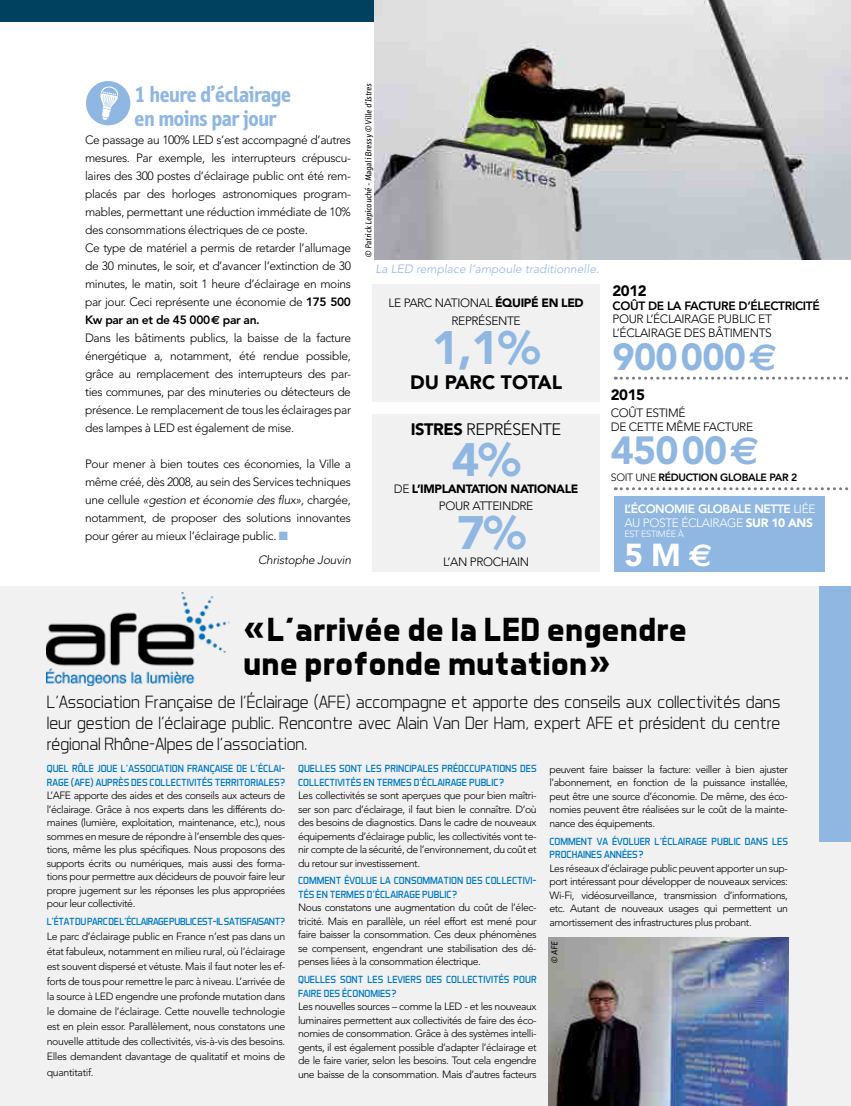
<style>
.page{position:relative;width:851px;height:1106px;background:#fff}
.page>*{position:absolute;margin:0;border:0;box-sizing:border-box;transform-origin:0 0}
.t1{font:900 46.5px "Avenir";color:#8fb7e1}
.t2{font:900 39px "Avenir";letter-spacing:-.02em;color:#8fb7e1}
.t3{font:900 37.5px "Avenir";letter-spacing:-.02em;color:#8fb7e1}
.t4{font:700 33.9px/34.5px "Aero Matics";color:#000}
.t5{font:900 31.5px "Avenir";color:#fff}
.t6{font:700 22.5px/24px "Info";letter-spacing:-.015em;color:#8fb7e1}
.t7{font:900 19.35px "Avenir";color:#000}
.t8{font:300 18px/21px "Aero Matics";color:#000;text-align:justify}
.t9{font:900 16.5px "Avenir";letter-spacing:-.03em;color:#000}
.t10{font:300 16.5px "Avenir";color:#000}
.t11{font:900 15px "Avenir";letter-spacing:-.03em;color:#000}
.t12{font:300 12px/18px "Avenir";letter-spacing:-.03em;color:#000}
.t13{font:italic 300 12px "Avenir";color:#8fb7e1}
.t14{font:800 12px/13.5px "Avenir";letter-spacing:-.03em;color:#fff}
.t15{font:800 12px "Avenir";letter-spacing:-.03em;color:#000}
.t16{font:900 12px "Avenir";letter-spacing:-.03em;color:#000}
.t17{font:italic 300 12px "Avenir";letter-spacing:-.02em;color:#000}
.t18{font:900 12px "Avenir";letter-spacing:-.03em;color:#fff}
.t19{font:300 10.5px/13.5px "Avenir";letter-spacing:-.04em;color:#000;text-align:justify}
.t20{font:10.5px/13.5px "Aero Matics";color:#0079c2}
.t21{font:10.5px "Aero Matics";letter-spacing:-.035em;color:#0079c2}
.t22{font:800 10.5px "Avenir";letter-spacing:-.03em;color:#000}
.t23{font:9px "Info";color:#000}
.t24{font:300 9px "Avenir";letter-spacing:-.03em;color:#fff}
.s1{font-weight:800}
.s2{font-family:"Euro Sans";font-weight:700}
.s3{font-style:italic}
.s4{color:#8fb7e1}
.s5{font-weight:900}
.s6{font-weight:300}
</style>
<div class="page">
<div style="left:372px;top:284px;width:228px;height:117px;background:#f1f1f2"></div>
<div style="left:372px;top:414px;width:228px;height:157px;background:#f1f1f2"></div>
<div style="left:614px;top:496px;width:210px;height:75px;background:#8fb7e1"></div>
<div style="left:0;top:0;width:850px;height:21px;background:#00415f"></div>
<img style="left:374px;top:0;width:476px;height:259px">
<div style="left:0;top:586px;width:850px;height:520px;background:#f1f1f2"></div>
<div style="left:819px;top:586px;width:31px;height:255px;background:#8fb7e1"></div>
<svg style="left:615px;top:377px;width:234px;height:3px"></svg>
<svg style="left:615px;top:487px;width:234px;height:3px"></svg>
<div style="left:86px;top:81px;width:44px;height:44px;background:#8fb7e1;border-radius:50%"></div>
<svg style="left:100px;top:86px;width:18px;height:34px"></svg>
<img style="left:46px;top:592px;width:184px;height:93px">
<img style="left:549px;top:938px;width:239px;height:168px">
<h3 class="t6" style="left:135px;top:83px;width:158px">1 heure d’éclairage en moins par jour</h3>
<p class="t12" style="left:85px;top:131px;width:267px">Ce passage au 100% LED s’est accompagné d’autres mesures. Par exemple, les interrupteurs crépuscu&shy;laires des 300 postes d’éclairage public ont été rem&shy;placés par des horloges astronomiques program&shy;mables, permettant une réduction immédiate de 10% des consommations électriques de ce poste.<br>Ce type de matériel a permis de retarder l’allumage de 30 minutes, le soir, et d’avancer l’extinction de 30 minutes, le matin, soit 1 heure d’éclairage en moins par jour. Ceci représente une économie de <span class="s1">175 500<br>KW PAR AN ET DE 45 000</span><span class="s2">€</span> <span class="s1">PAR AN.<br></span>Dans les bâtiments publics, la baisse de la facture énergétique a, notamment, été rendue possible, grâce au remplacement des interrupteurs des par&shy;ties communes, par des minuteries ou détecteurs de présence. Le remplacement de tous les éclairages par des lampes à LED est également de mise.</p>
<p class="t12" style="left:85px;top:455px;width:267px;text-align:justify">Pour mener à bien toutes ces économies, la Ville a même créé, dès 2008, au sein des Services techniques une cellule <span class="s3">«gestion et économie des flux»,</span> chargée, notamment, de proposer des solutions innovantes pour gérer au mieux l’éclairage public. <span class="s4">■</span></p>
<p class="t17" style="left:258px;top:552px;width:94px">Christophe Jouvin</p>
<p class="t23" style="left:363px;top:258px;width:177px;rotate:-90deg">© Patrick Lepicouché - Magali Bressy ©Ville d'Istres</p>
<p class="t13" style="left:375px;top:262px;width:225px">La LED remplace l’ampoule traditionnelle.</p>
<p class="t12" style="left:388px;top:294px;width:23px">Le parc</p>
<p class="t12" style="left:451px;top:295px;width:118px;line-height:17.2px;text-indent:-17px">natio nal <span class="s5">ÉQUIPÉ EN LED </span>repré</p>
<p class="t12" style="left:485px;top:311px;width:35px">sente</p>
<h1 class="t1" style="left:432px;top:319px;width:110px">1,1%</h1>
<h3 class="t7" style="left:410px;top:371px;width:153px">DU PARC TOTAL</h3>
<h3 class="t9" style="left:411px;top:419px;width:66px">ISTRES <span class="s6">repré</span></h3>
<h3 class="t10" style="left:512px;top:420px;width:48px">sente</h3>
<h1 class="t1" style="left:451px;top:431px;width:70px">4%</h1>
<p class="t12" style="left:439px;top:497px;width:81px">pour atteindre</p>
<p class="t16" style="left:394px;top:481px;width:186px"><span class="s6">de</span> L’IMPLANTATION NATIONALE</p>
<h1 class="t1" style="left:457px;top:505px;width:70px">7%</h1>
<p class="t12" style="left:517px;top:553px;width:14px">in</p>
<p class="t12" style="left:443px;top:553px;width:36px">l’an procha</p>
<h3 class="t11" style="left:612px;top:282px;width:36px">2012</h3>
<p class="t15" style="left:612px;top:298px;width:209px">COÛT DE LA FACTURE D’ÉLECTRICITÉ</p>
<p class="t12" style="left:612px;top:310px;width:49px">pour l’écla</p>
<p class="t12" style="left:681px;top:310px;width:92px">irage public et</p>
<p class="t12" style="left:612px;top:323px;width:15px">l’écla</p>
<p class="t12" style="left:648px;top:323px;width:125px">irage des bâtiments</p>
<h3 class="t3" style="left:612px;top:334px;width:166px">900000<span class="s2">€</span></h3>
<h3 class="t11" style="left:610px;top:385px;width:36px">2015</h3>
<p class="t12" style="left:610px;top:406px;width:134px;line-height:13.5px">coût estimé<br>de cette même facture</p>
<h2 class="t2" style="left:610px;top:426px;width:150px">45000<span class="s2">€</span></h2>
<p class="t22" style="left:610px;top:471px;width:188px"><span class="s6">so it une</span> RÉDUCTION GLOBALE PAR 2</p>
<p class="t14" style="left:624px;top:502px;width:185px">L’ÉCONOMIE GLOBALE NETTE <span class="s6">liée au poste écla</span></p>
<p class="t18" style="left:709px;top:515px;width:105px"><span class="s6">irage</span> SUR 10 ANS</p>
<p class="t24" style="left:624px;top:528px;width:61px">est estimée à</p>
<h3 class="t5" style="left:624px;top:535px;width:90px">5 M <span class="s2">€</span></h3>
<h3 class="t4" style="left:243px;top:611px;width:445px">« L’arrivée de la LED engendre une profonde mutation»</h3>
<p class="t8" style="left:47px;top:690px;width:735px">L’Association Française de l’Éclairage (AFE) accompagne et apporte des conseils aux collectivités dans leur gestion de l’éclairage public. Rencontre avec Alain Van Der Ham, expert AFE et président du centre régional Rhône-Alpes de l’association.</p>
<p class="t20" style="left:47px;top:761px;width:240px">QUEL RÔLE JOUE L’ASSOCIATION FRANÇAISE DE L’ÉCLAI-<br>RAGE (AFE) AUPRÈS DES COLLECTIVITÉS TERRITORIALES?</p>
<p class="t19" style="left:47px;top:788px;width:240px">L’AFE apporte des aides et des conseils aux acteurs de l’éclairage. Grâce à nos experts dans les différents do&shy;maines (lumière, exploitation, maintenance, etc.), nous sommes en mesure de répondre à l’ensemble des ques&shy;tions, même les plus spécifiques. N ous proposons des supports écrits ou numériques, mais aussi des forma&shy;tions pour permettre aux décideurs de pouvoir faire leur propre jugement sur les réponses les plus appropriées pour leur collectivité.</p>
<p class="t21" style="left:47px;top:915px;width:240px">L’ÉTAT DU PARC DE L’ÉCLAIRAGE PUBLIC EST-IL SATISFAISANT?</p>
<p class="t19" style="left:47px;top:928px;width:240px;line-height:15px">Le parc d’éclairage public en France n’est pas dans un état fabuleux, notamment en milieu rural, où l’éclairage est souvent dispersé et vétuste. M ais il faut noter les ef&shy;forts de tous pour remettre le parc à niveau. L’arrivée de la source à LED engendre une profonde mutation dans le domaine de l’éclairage. Cette nouvelle technologie est en plein essor. Parallèlement, nous constatons une nouvelle attitude des collectivités, vis-à-vis des besoins.<br>Elles demandent davantage de qualitatif et moins de</p>
<p class="t19" style="left:47px;top:1066px;width:48px">quantitatif.</p>
<p class="t20" style="left:298px;top:761px;width:240px">QUELLES SONT LES PRINCIPALES PRÉOCCUPATIONS DES<br>COLLECTIVITÉS EN TERMES D’ÉCLAIRAGE PUBLIC?</p>
<p class="t19" style="left:298px;top:788px;width:240px">Les collectivités se sont aperçues que pour bien maîtri&shy;ser son parc d’éclairage, il faut bien le connaître. D’où des besoins de diagnostics. Dans le cadre de nouveaux équipements d’éclairage public, les collectivités vont te&shy;nir compte de la sécurité, de l’environnement, du coût et du retour sur investissement.</p>
<p class="t20" style="left:298px;top:874px;width:240px">COMMENT ÉVOLUE LA CONSOMMATION DES COLLECTIVI-<br>TÉS EN TERMES D’ÉCLAIRAGE PUBLIC?</p>
<p class="t19" style="left:298px;top:901px;width:240px">Nous constatons une augmentation du coût de l’élec&shy;tricité. Mais en parallèle, un réel effort est mené pour faire baisser la consommation. Ces deux phénomènes se compensent, engendrant une stabilisation des dé&shy;penses liées à la consommation électrique.</p>
<p class="t20" style="left:298px;top:972px;width:240px">QUELLES SONT LES LEVIERS DES COLLECTIVITÉS POUR<br>FAIRE DES ÉCONOMIES?</p>
<p class="t19" style="left:298px;top:999px;width:240px">Les nouvelles sources – comme la LED - et les nouveaux luminaires permettent aux collectivités de faire des éco&shy;nomies de consommation. Grâce à des systèmes intelli&shy;gents, il est également possible d’adapter l’éclairage et de le faire varier, selon les besoins. Tout cela engendre une baisse de la consommation. Mais d’autres facteurs</p>
<p class="t19" style="left:549px;top:762px;width:240px">peuvent faire baisser la facture: veiller à bien ajuster l’abonnement, en fonction de la puissance installée, peut être une source d’économie. De même, des éco&shy;nomies peuvent être réalisées sur le coût de la mainte&shy;nance des équipements.</p>
<p class="t20" style="left:549px;top:834px;width:240px">COMMENT VA ÉVOLUER L’ÉCLAIRAGE PUBLIC DANS LES<br>PROCHAINES ANNÉES?</p>
<p class="t19" style="left:549px;top:861px;width:240px">Les réseaux d’éclairage public peuvent apporter un sup&shy;port intéressant pour développer de nouveaux services:<br>Wi-Fi, vidéosurveillance, transmission d’informations, etc. Autant de nouveaux usages qui permettent un amortissement des infrastructures plus probant.</p>
<p class="t23" style="left:549px;top:964px;width:25px;rotate:-90deg">© AFE</p>
</div>
